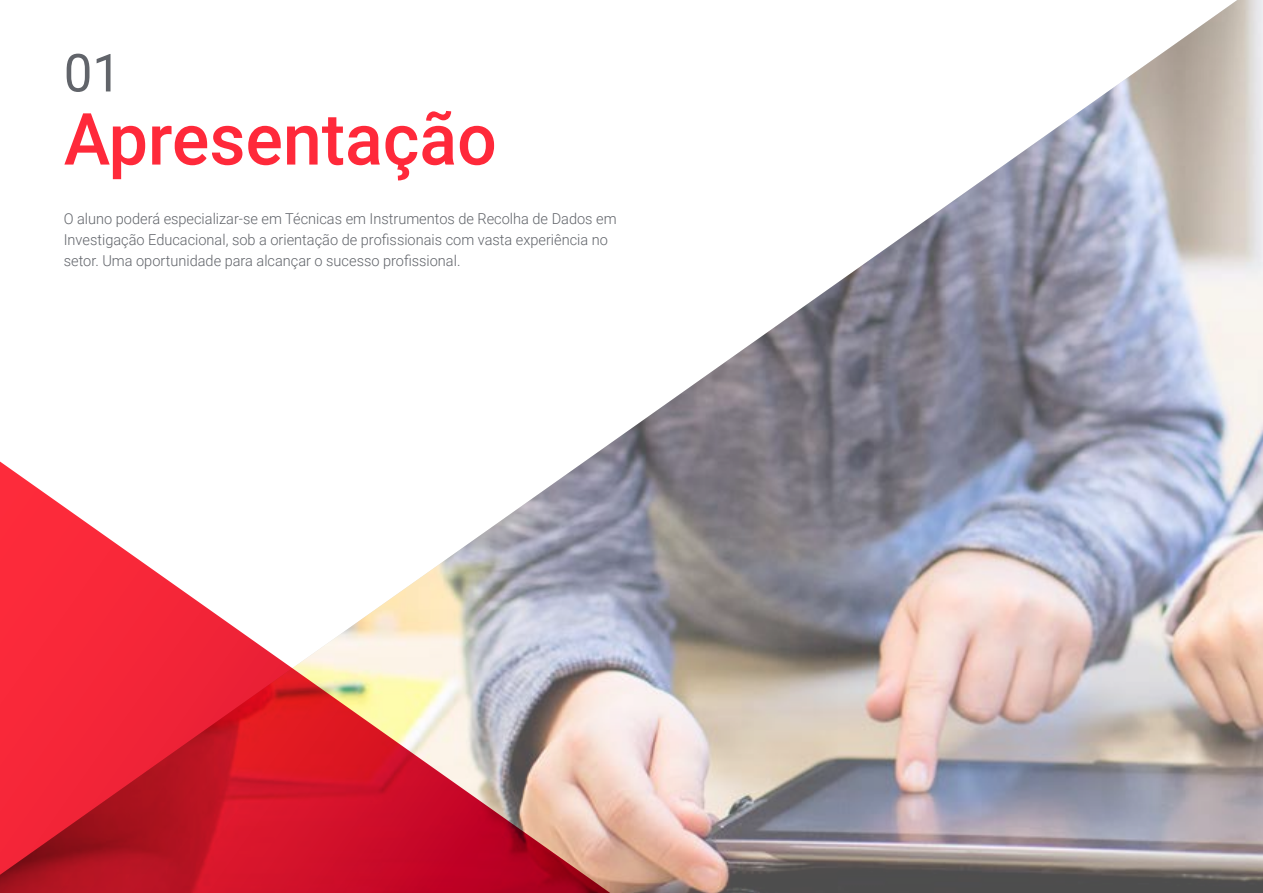
<style>
.page{position:relative;width:1263px;height:893px;background:#fff}
.page>*{position:absolute;margin:0;border:0;box-sizing:border-box;transform-origin:0 0}
.t1{font:500 72px "Roboto";color:#ff293a}
.t2{font:52.5px "Roboto";color:#61646a}
.t3{font:300 15px/21px "Roboto";color:#61646a}
</style>
<div class="page">
<img style="left:607px;top:0;width:656px;height:893px">
<svg style="left:0;top:446px;width:640px;height:447px"></svg>
<h2 class="t2" style="left:64px;top:36px;width:59px">01</h2>
<h1 class="t1" style="left:64px;top:89px;width:435px">Apresentação</h1>
<p class="t3" style="left:64px;top:207px;width:554px">O aluno poderá especializar-se em Técnicas em Instrumentos de Recolha de Dados em<br>Investigação Educacional, sob a orientação de profissionais com vasta experiência no setor. Uma oportunidade para alcançar o sucesso profissional.</p>
</div>
